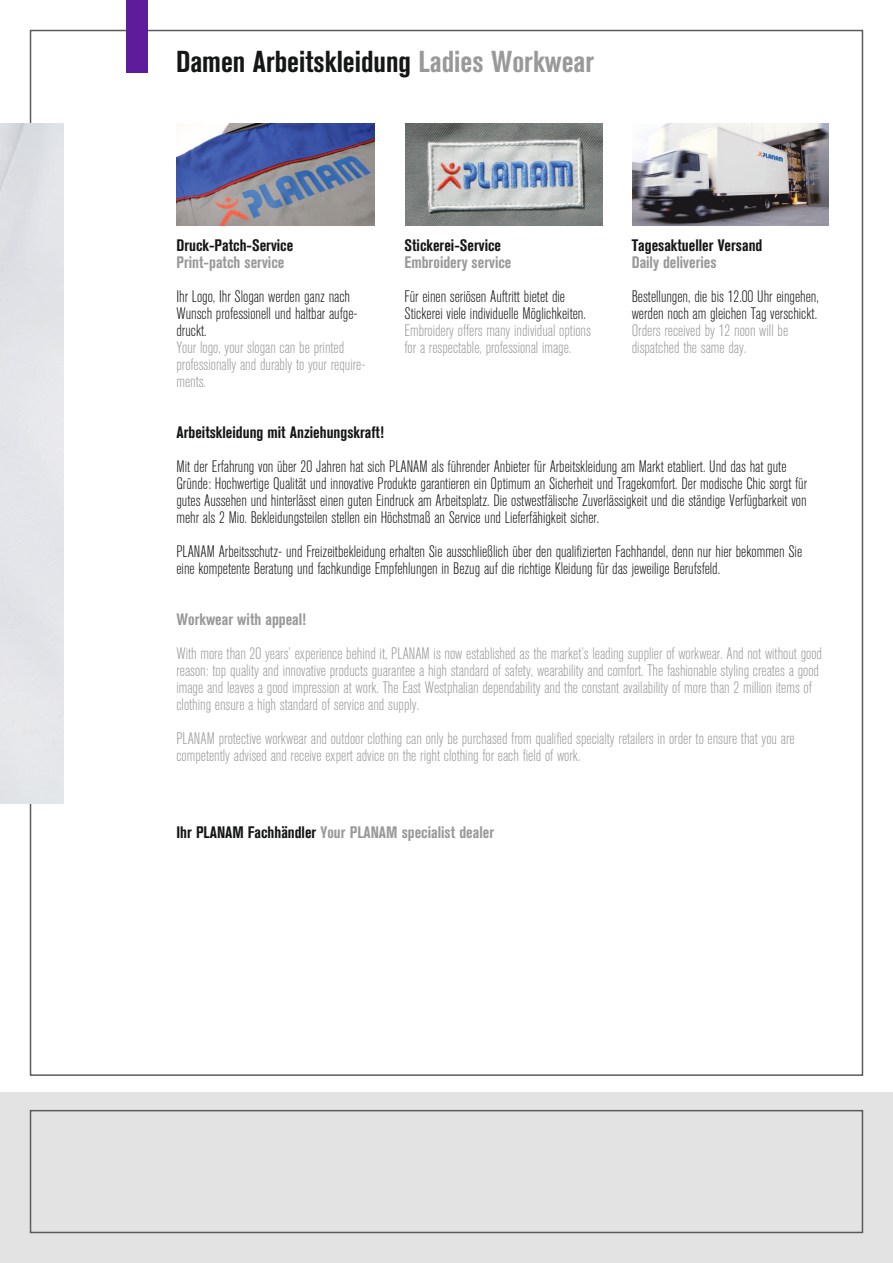
<style>
.page{position:relative;width:893px;height:1263px;background:#fff}
.page>*{position:absolute;margin:0;border:0;box-sizing:border-box;transform-origin:0 0}
.t1{font:700 condensed 30px "Akzidenz Grotesk BE";color:#151616}
.t2{font:300 condensed 16.5px/17px "Akzidenz Grotesk BE";color:#151616}
.t3{font:300 condensed 16.5px/17px "Akzidenz Grotesk BE";color:#999}
.t4{font:700 condensed 16.5px "Akzidenz Grotesk BE";color:#999}
.t5{font:700 condensed 16.5px "Akzidenz Grotesk BE";color:#151616}
.s1{color:#999}
.s2{color:#151616}
</style>
<div class="page">
<div style="left:0;top:1093px;width:893px;height:170px;background:#e3e3e3"></div>
<div style="left:30px;top:1110px;width:833px;height:123px;border:2px solid #5b5b5b"></div>
<div style="left:126px;top:0;width:22px;height:72px;background:#5c1c9c"></div>
<img style="left:176px;top:123px;width:198px;height:102px">
<img style="left:405px;top:123px;width:197px;height:102px">
<img style="left:632px;top:123px;width:196px;height:102px">
<div style="left:0;top:123px;width:64px;height:681px;background:#e2e4e9"></div>
<h1 class="t1" style="left:176px;top:45px;width:420px">Damen Arbeitskleidung <span class="s1">Ladies Workwear</span></h1>
<p class="t5" style="left:176px;top:236px;width:118px">Druck-Patch-Service</p>
<p class="t4" style="left:176px;top:253px;width:109px">Print-patch service</p>
<p class="t2" style="left:176px;top:288px;width:183px">Ihr Logo, Ihr Slogan werden ganz nach<br>Wunsch professionell und haltbar aufge&shy;druckt.</p>
<p class="t3" style="left:176px;top:339px;width:191px">Your logo, your slogan can be printed professionally and durably to your require&shy;ments.</p>
<p class="t5" style="left:405px;top:236px;width:98px">Stickerei-Service</p>
<p class="t4" style="left:405px;top:253px;width:108px">Embroidery service</p>
<p class="t2" style="left:405px;top:288px;width:183px">Für einen seriösen Auftritt bietet die<br>Stickerei viele individuelle Möglichkeiten.</p>
<p class="t3" style="left:405px;top:322px;width:188px">Embroidery offers many individual options for a respectable, professional image.</p>
<p class="t5" style="left:632px;top:236px;width:132px">Tagesaktueller Versand</p>
<p class="t4" style="left:632px;top:253px;width:86px">Daily deliveries</p>
<p class="t2" style="left:632px;top:288px;width:188px">Bestellungen, die bis 12.00 Uhr eingehen, werden noch am gleichen Tag verschickt.</p>
<p class="t3" style="left:632px;top:322px;width:158px">Orders received by 12 noon will be dispatched the same day.</p>
<p class="t5" style="left:176px;top:423px;width:209px">Arbeitskleidung mit Anziehungskraft!</p>
<p class="t2" style="left:176px;top:458px;width:632px">Mit der Erfahrung von über 20 Jahren hat sich PLANAM als führender Anbieter für Arbeitskleidung am Markt etabliert. Und das hat gute Gründe: Hochwertige Qualität und innovative Produkte garantieren ein Optimum an Sicherheit und Tragekomfort. Der modische Chic sorgt für gutes Aussehen und hinterlässt einen guten Eindruck am Arbeitsplatz. Die ostwestfälische Zuverlässigkeit und die ständige Verfügbarkeit von mehr als 2 Mio. Bekleidungsteilen stellen ein Höchstmaß an Service und Lieferfähigkeit sicher.</p>
<p class="t2" style="left:176px;top:543px;width:627px">PLANAM Arbeitsschutz- und Freizeitbekleidung erhalten Sie ausschließlich über den qualifizierten Fachhandel, denn nur hier bekommen Sie eine kompetente Beratung und fachkundige Empfehlungen in Bezug auf die richtige Kleidung für das jeweilige Berufsfeld.</p>
<p class="t4" style="left:176px;top:610px;width:131px">Workwear with appeal!</p>
<p class="t3" style="left:176px;top:645px;width:647px">With more than 20 years’ experience behind it, PLANAM is now established as the market’s leading supplier of workwear. And not without good reason: top quality and innovative products guarantee a high standard of safety, wearability and comfort. The fashionable styling creates a good image and leaves a good impression at work. The East Westphalian dependability and the constant availability of more than 2 million items of clothing ensure a high standard of service and supply.</p>
<p class="t3" style="left:176px;top:731px;width:620px">PLANAM protective workwear and outdoor clothing can only be purchased from qualified specialty retailers in order to ensure that you are competently advised and receive expert advice on the right clothing for each field of work.</p>
<p class="t4" style="left:176px;top:822px;width:319px"><span class="s2">Ihr PLANAM Fachhändler</span> Your PLANAM specialist dealer</p>
</div>
